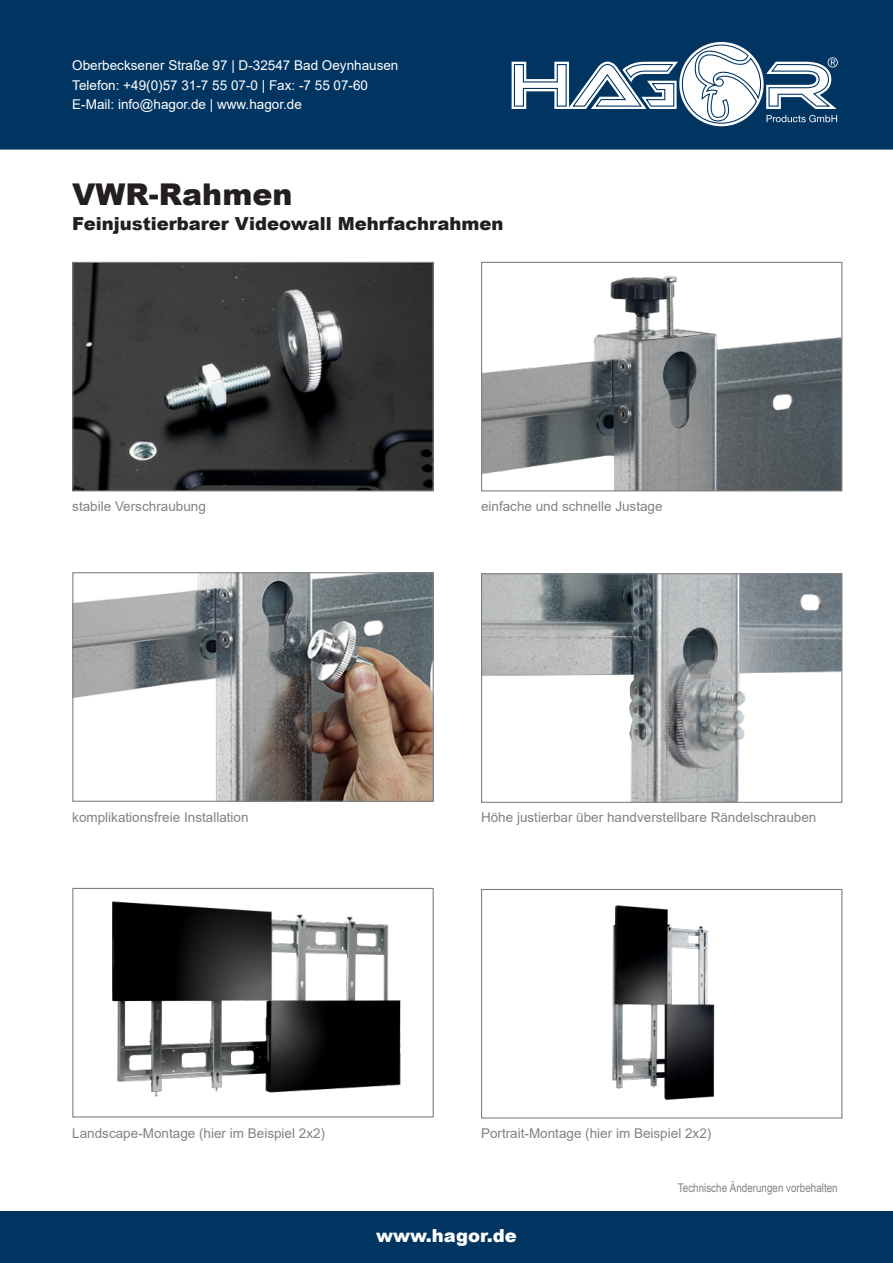
<style>
.page{position:relative;width:893px;height:1263px;background:#fff}
.page>*{position:absolute;margin:0;border:0;box-sizing:border-box;transform-origin:0 0}
.t1{font:900 30px "Arial";color:#231f20}
.t2{font:900 18px "Arial";color:#231f20}
.t3{font:900 18px "Arial";color:#fff}
.t4{font:13.5px "Arial";color:#808285}
.t5{font:13.5px/19.5px "Arial";color:#fff}
.t6{font:12px "Arial Narrow";color:#808285}
</style>
<div class="page">
<div style="left:0;top:1212px;width:893px;height:51px;background:#003562"></div>
<div style="left:0;top:0;width:893px;height:150px;background:#003562"></div>
<svg style="left:483px;top:39px;width:376px;height:92px"></svg>
<img style="left:74px;top:574px;width:358px;height:226px">
<div style="left:72px;top:572px;width:362px;height:230px;border:1px solid #808285"></div>
<img style="left:483px;top:575px;width:357px;height:226px">
<div style="left:481px;top:573px;width:361px;height:230px;border:1px solid #808285"></div>
<img style="left:74px;top:264px;width:358px;height:225px">
<div style="left:72px;top:262px;width:362px;height:229px;border:1px solid #808285"></div>
<img style="left:483px;top:276px;width:357px;height:213px">
<div style="left:481px;top:262px;width:361px;height:229px;border:1px solid #808285"></div>
<img style="left:112px;top:901px;width:289px;height:196px">
<div style="left:72px;top:888px;width:362px;height:229px;border:1px solid #808285"></div>
<img style="left:612px;top:905px;width:103px;height:196px">
<div style="left:481px;top:889px;width:361px;height:229px;border:1px solid #808285"></div>
<p class="t5" style="left:72px;top:56px;width:328px">Oberbecksener Straße 97 | D-32547 Bad Oeynhausen<br>Telefon: +49(0)57 31-7 55 07-0 | Fax: -7 55 07-60<br>E-Mail: info@hagor.de | www.hagor.de</p>
<h1 class="t1" style="left:72px;top:172px;width:222px">VWR-Rahmen</h1>
<h2 class="t2" style="left:72px;top:211px;width:433px">Feinjustierbarer Videowall Mehrfachrahmen</h2>
<p class="t4" style="left:72px;top:497px;width:135px">stabile Verschraubung</p>
<p class="t4" style="left:481px;top:497px;width:183px">einfache und schnelle Justage</p>
<p class="t4" style="left:72px;top:808px;width:178px">komplikationsfreie Installation</p>
<p class="t4" style="left:481px;top:808px;width:337px">Höhe justierbar über handverstellbare Rändelschrauben</p>
<p class="t4" style="left:72px;top:1124px;width:254px">Landscape-Montage (hier im Beispiel 2x2)</p>
<p class="t4" style="left:481px;top:1124px;width:232px">Portrait-Montage (hier im Beispiel 2x2)</p>
<h2 class="t3" style="left:376px;top:1222px;width:142px">www.hagor.de</h2>
<p class="t6" style="left:678px;top:1179px;width:161px">Technische Änderungen vorbehalten</p>
</div>
